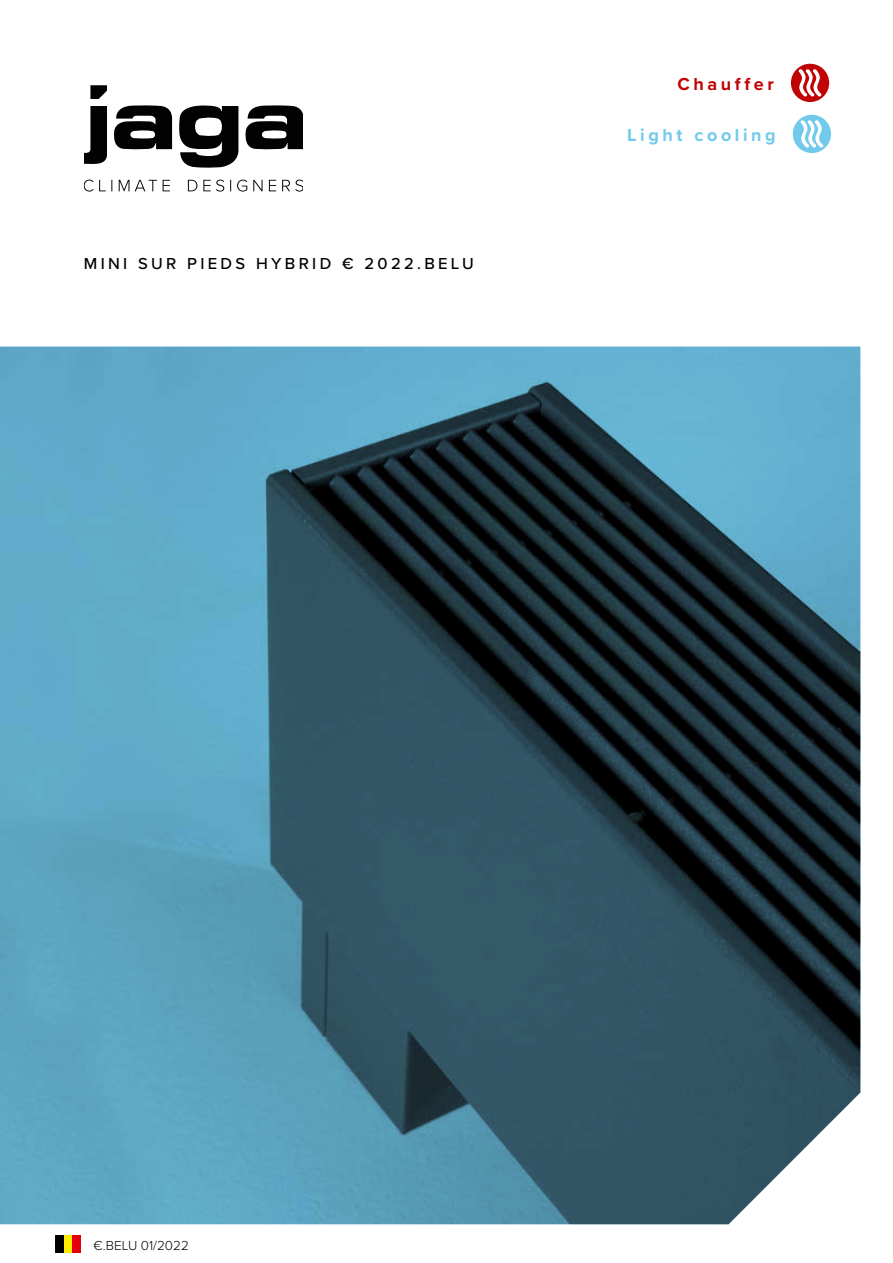
<style>
.page{position:relative;width:893px;height:1263px;background:#fff}
.page>*{position:absolute;margin:0;border:0;box-sizing:border-box;transform-origin:0 0}
.t1{font:700 18px "Proxima Nova";letter-spacing:.2em;color:#71caeb}
.t2{font:700 18px "Proxima Nova";letter-spacing:.2em;color:#c00304}
.t3{font:500 16.5px "Proxima Nova";letter-spacing:.2em;color:#000}
.t4{font:300 13.5px "Proxima Nova";color:#000}
</style>
<div class="page">
<svg style="left:84px;top:85px;width:219px;height:107px"></svg>
<img style="left:0;top:347px;width:860px;height:877px">
<div style="left:55px;top:1235px;width:9px;height:17px;background:#000"></div>
<div style="left:64px;top:1235px;width:8px;height:17px;background:#ffed00"></div>
<div style="left:72px;top:1235px;width:9px;height:17px;background:#e3000b"></div>
<svg style="left:793px;top:115px;width:38px;height:38px"></svg>
<svg style="left:791px;top:64px;width:38px;height:38px"></svg>
<p class="t3" style="left:84px;top:251px;width:392px">MINI SUR PIEDS HYBRID € 2022.BELU</p>
<p class="t2" style="left:677px;top:71px;width:98px">Chauffer</p>
<p class="t1" style="left:627px;top:122px;width:150px">Light cooling</p>
<p class="t4" style="left:94px;top:1235px;width:97px">€.BELU 01/2022</p>
</div>
